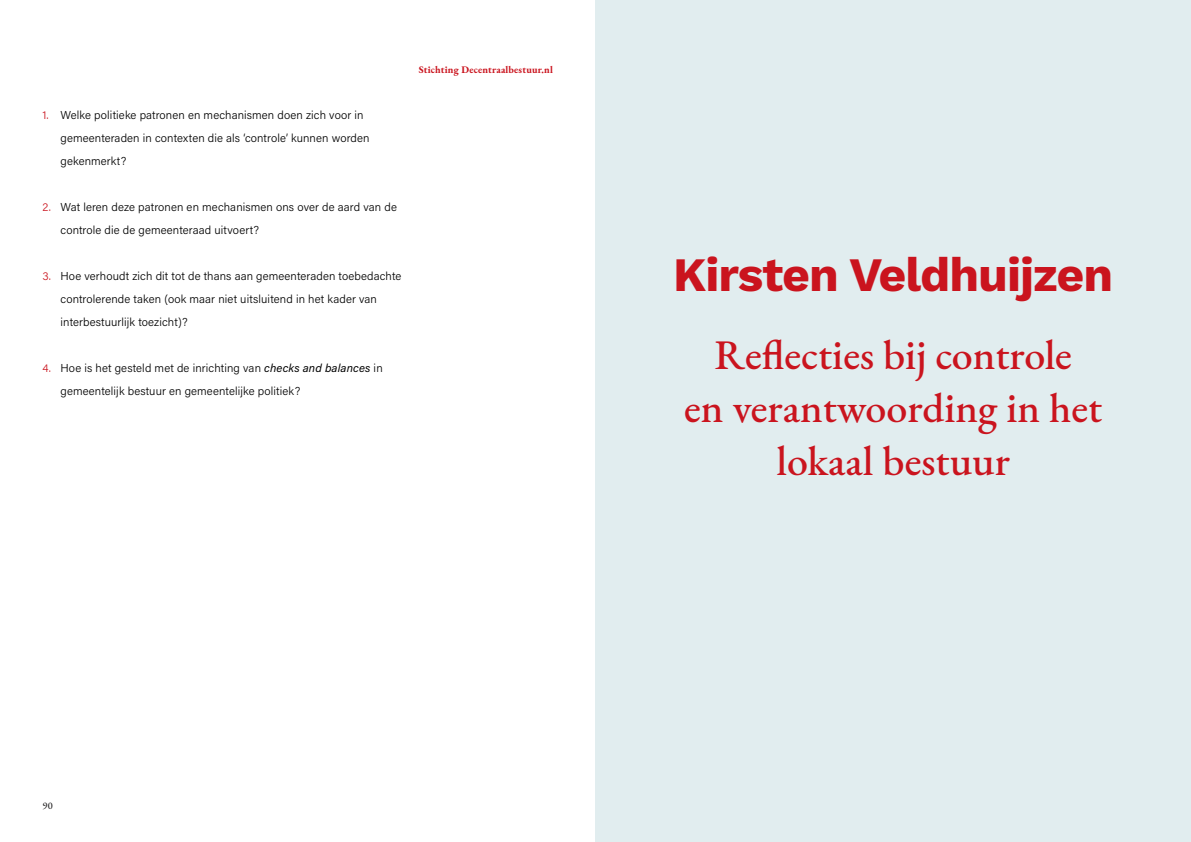
<style>
.page{position:relative;width:1191px;height:842px;background:#fff}
.page>*{position:absolute;margin:0;border:0;box-sizing:border-box;transform-origin:0 0}
.t1{font:700 48px "Work Sans";letter-spacing:-.02em;color:#ca141e}
.t2{font:500 42px/53px "EB Garamond";color:#ca141e;text-align:center}
.t3{font:300 11.5px/23px "Acumin Pro";letter-spacing:.01em;color:#000}
.t4{font:700 10px "EB Garamond";letter-spacing:.02em;color:#ca141e}
.t5{font:500 10px "EB Garamond";color:#292829}
.s1{color:#ca141e}
.s2{font-weight:400;font-style:italic}
</style>
<div class="page">
<div style="left:595px;top:0;width:596px;height:842px;background:#e1edef"></div>
<p class="t3" style="left:61px;top:103px;width:310px;text-indent:-18px"><span class="s1">1.</span> Welke politieke patronen en mechanismen doen zich voor in gemeenteraden in contexten die als ‘controle’ kunnen worden gekenmerkt?</p>
<p class="t3" style="left:61px;top:195px;width:338px;text-indent:-18px"><span class="s1">2.</span> Wat leren deze patronen en mechanismen ons over de aard van de controle die de gemeenteraad uitvoert?</p>
<p class="t3" style="left:61px;top:264px;width:342px;text-indent:-18px"><span class="s1">3.</span> Hoe verhoudt zich dit tot de thans aan gemeenteraden toebedachte controlerende taken (ook maar niet uitsluitend in het kader van interbestuurlijk toezicht)?</p>
<p class="t3" style="left:61px;top:356px;width:324px;text-indent:-18px"><span class="s1">4.</span> Hoe is het gesteld met de inrichting van <span class="s2">checks and balances</span> in gemeentelijk bestuur en gemeentelijke politiek?</p>
<p class="t4" style="left:419px;top:62px;width:136px">Stichting Decentraalbestuur.nl</p>
<h1 class="t1" style="left:673px;top:247px;width:442px">Kirsten Veldhuijzen</h1>
<h2 class="t2" style="left:684px;top:328px;width:420px">Reflecties bij controle<br>en verantwoording in het lokaal bestuur</h2>
<p class="t5" style="left:43px;top:799px;width:12px">90</p>
</div>
